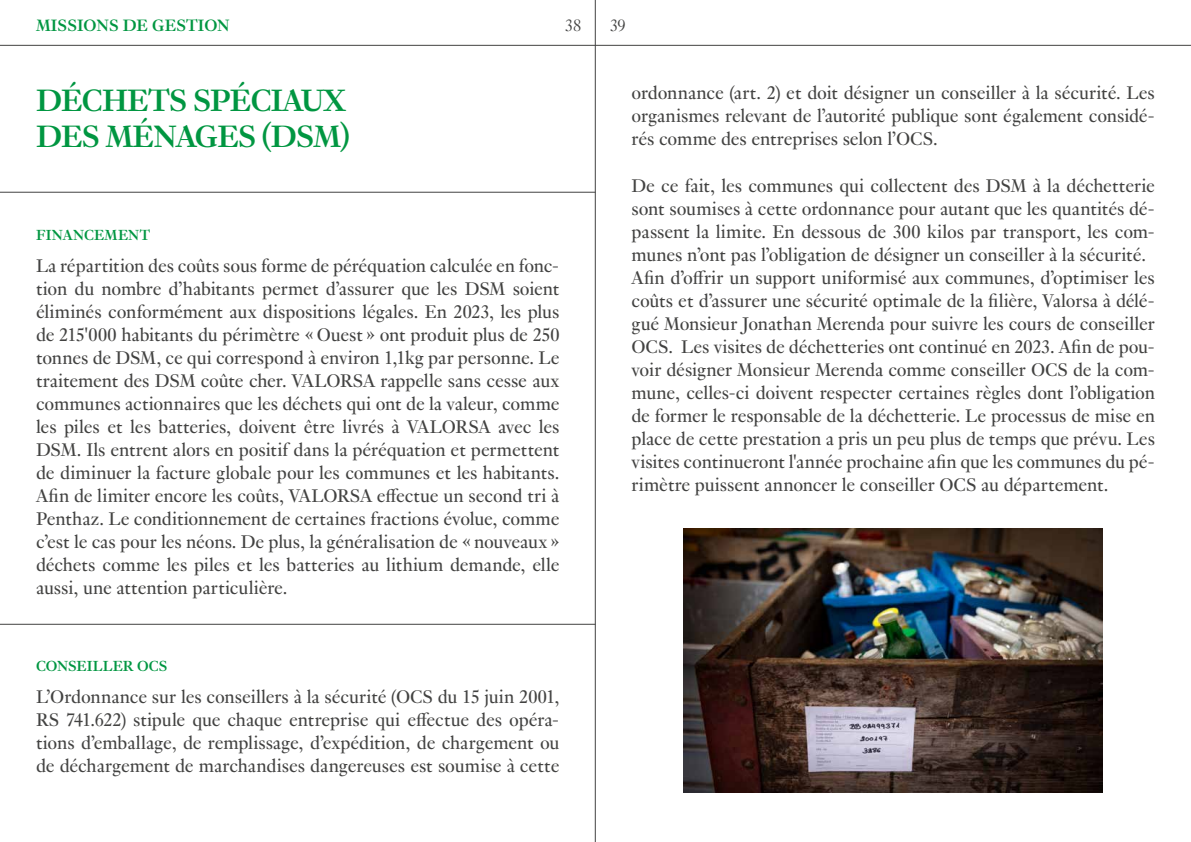
<style>
.page{position:relative;width:1191px;height:842px;background:#fff}
.page>*{position:absolute;margin:0;border:0;box-sizing:border-box;transform-origin:0 0}
.t1{font:700 33.8px/36.1px "Genath";letter-spacing:-.02em;color:#009641}
.t2{font:20px/23px "Genath";letter-spacing:-.005em;color:#424241;text-align:justify}
.t3{font:700 18px "Genath";letter-spacing:.01em;color:#009641}
.t4{font:300 18px "Genath";color:#424241}
.t5{font:700 16px "Genath";letter-spacing:.005em;color:#009641}
</style>
<div class="page">
<hr style="left:0;top:45px;width:1191px;height:1px;background:#424241">
<hr style="left:0;top:192px;width:595px;height:1px;background:#424241">
<hr style="left:0;top:624px;width:595px;height:1px;background:#424241">
<hr style="left:595px;top:0;width:1px;height:842px;background:#424241">
<img style="left:684px;top:528px;width:418px;height:264px">
<p class="t3" style="left:36px;top:12px;width:195px">MISSIONS DE GESTION</p>
<p class="t4" style="left:565px;top:12px;width:18px">38</p>
<p class="t4" style="left:609px;top:12px;width:18px">39</p>
<h1 class="t1" style="left:36px;top:80px;width:315px">DÉCHETS SPÉCIAUX<br>DES MÉNAGES (DSM)</h1>
<p class="t5" style="left:36px;top:224px;width:116px">FINANCEMENT</p>
<p class="t2" style="left:36px;top:253px;width:525px">La répartition des coûts sous forme de péréquation calculée en fonc&shy;tion du nombre d’habitants permet d’assurer que les DSM soient éliminés conformément aux dispositions légales. En 2023, les plus de 215'000 habitants du périmètre « Ouest » ont produit plus de 250 tonnes de DSM, ce qui correspond à environ 1,1kg par personne. Le traitement des DSM coûte cher. VALORSA rappelle sans cesse aux communes actionnaires que les déchets qui ont de la valeur, comme les piles et les batteries, doivent être livrés à VALORSA avec les DSM. Ils entrent alors en positif dans la péréquation et permettent de diminuer la facture globale pour les communes et les habitants.<br>Afin de limiter encore les coûts, VALORSA effectue un second tri à Penthaz. Le conditionnement de certaines fractions évolue, comme c’est le cas pour les néons. De plus, la généralisation de « nouveaux » déchets comme les piles et les batteries au lithium demande, elle aussi, une attention particulière.</p>
<p class="t5" style="left:36px;top:655px;width:133px">CONSEILLER OCS</p>
<p class="t2" style="left:36px;top:683px;width:525px">L’Ordonnance sur les conseillers à la sécurité (OCS du 15 juin 2001, RS 741.622) stipule que chaque entreprise qui effectue des opéra&shy;tions d’emballage, de remplissage, d’expédition, de chargement ou de déchargement de marchandises dangereuses est soumise à cette</p>
<p class="t2" style="left:631px;top:80px;width:525px">ordonnance (art. 2) et doit désigner un conseiller à la sécurité. Les organismes relevant de l’autorité publique sont également considé&shy;rés comme des entreprises selon l’OCS.</p>
<p class="t2" style="left:631px;top:172px;width:525px;text-align:left">De ce fait, les communes qui collectent des DSM à la déchetterie sont soumises à cette ordonnance pour autant que les quantités dé&shy;passent la limite. En dessous de 300 kilos par transport, les com&shy;munes n’ont pas l’obligation de désigner un conseiller à la sécurité.<br>Afin d’offrir un support uniformisé aux communes, d’optimiser les coûts et d’assurer une sécurité optimale de la filière, Valorsa à délé&shy;gué Monsieur Jonathan Merenda pour suivre les cours de conseiller OCS. Les visites de déchetteries ont continué en 2023. Afin de pou&shy;voir désigner Monsieur Merenda comme conseiller OCS de la com&shy;mune, celles-ci doivent respecter certaines règles dont l’obligation de former le responsable de la déchetterie. Le processus de mise en place de cette prestation a pris un peu plus de temps que prévu. Les visites continueront l'année prochaine afin que les communes du pé&shy;rimètre puissent annoncer le conseiller OCS au département.</p>
</div>
